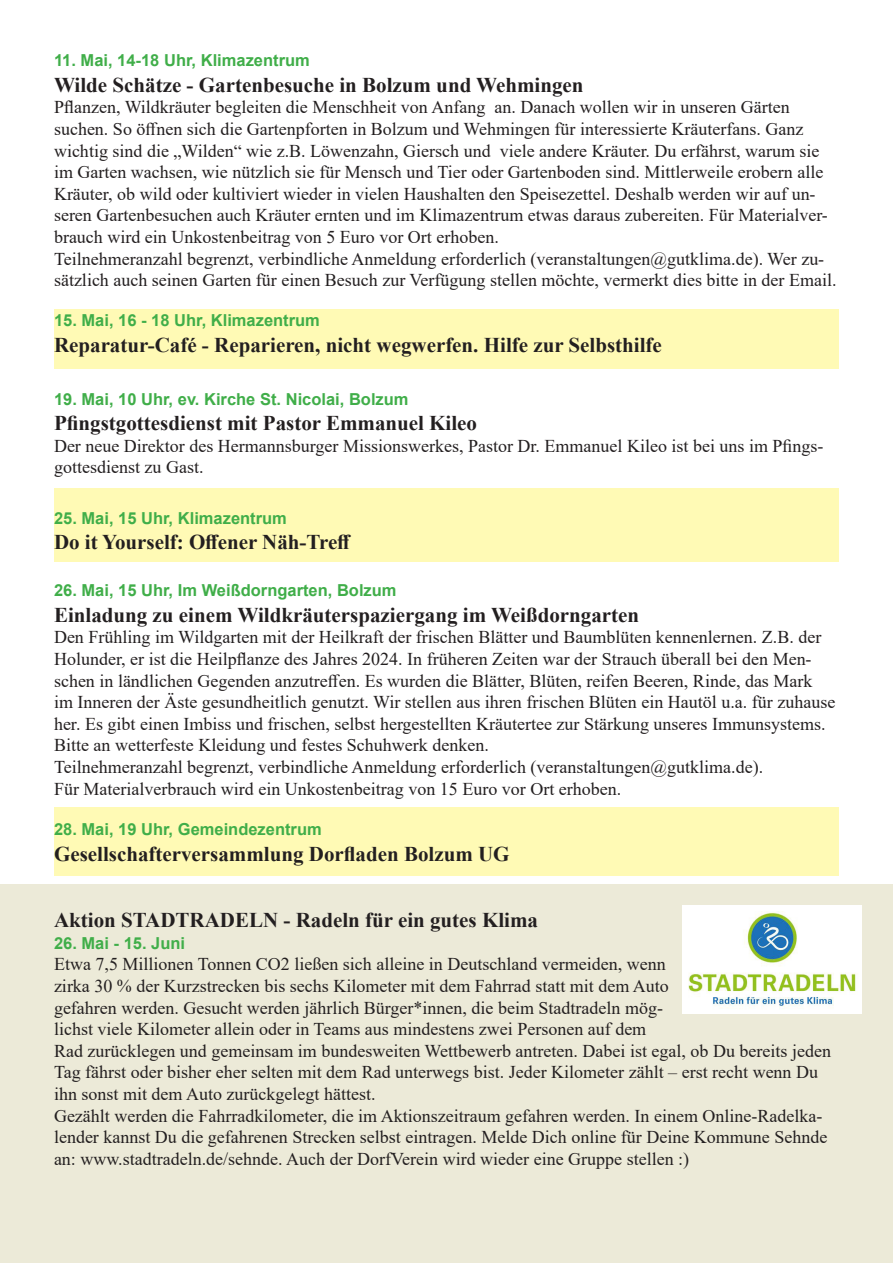
<style>
.page{position:relative;width:893px;height:1263px;background:#fff}
.page>*{position:absolute;margin:0;border:0;box-sizing:border-box;transform-origin:0 0}
.t1{font:700 21px "Times New Roman";color:#231f20}
.t2{font:18px/21.6px "Times New Roman";color:#231f20}
.t3{font:700 16.5px "Arial";color:#40ae49}
</style>
<div class="page">
<div style="left:54px;top:488px;width:785px;height:73px;background:#fffab5"></div>
<div style="left:54px;top:309px;width:785px;height:60px;background:#fffab5"></div>
<div style="left:54px;top:808px;width:785px;height:68px;background:#fffab5"></div>
<div style="left:0;top:884px;width:893px;height:379px;background:#ecead8"></div>
<img style="left:682px;top:906px;width:180px;height:107px">
<p class="t3" style="left:54px;top:49px;width:257px">11. Mai, 14-18 Uhr, Klimazentrum</p>
<p class="t1" style="left:54px;top:70px;width:531px">Wilde Schätze - Gartenbesuche in Bolzum und Wehmingen</p>
<p class="t2" style="left:54px;top:96px;width:775px">Pflanzen, Wildkräuter begleiten die Menschheit von Anfang an. Danach wollen wir in unseren Gärten suchen. So öffnen sich die Gartenpforten in Bolzum und Wehmingen für interessierte Kräuterfans. Ganz wichtig sind die „Wilden“ wie z.B. Löwenzahn, Giersch und viele andere Kräuter. Du erfährst, warum sie im Garten wachsen, wie nützlich sie für Mensch und Tier oder Gartenboden sind. Mittlerweile erobern alle Kräuter, ob wild oder kultiviert wieder in vielen Haushalten den Speisezettel. Deshalb werden wir auf un&shy;seren Gartenbesuchen auch Kräuter ernten und im Klimazentrum etwas daraus zubereiten. Für Materialver&shy;brauch wird ein Unkostenbeitrag von 5 Euro vor Ort erhoben.</p>
<p class="t2" style="left:54px;top:247px;width:784px">Teilnehmeranzahl begrenzt, verbindliche Anmeldung erforderlich (veranstaltungen@gutklima.de). Wer zu&shy;sätzlich auch seinen Garten für einen Besuch zur Verfügung stellen möchte, vermerkt dies bitte in der Email.</p>
<p class="t3" style="left:54px;top:309px;width:267px">15. Mai, 16 - 18 Uhr, Klimazentrum</p>
<p class="t1" style="left:54px;top:329px;width:609px">Reparatur-Café - Reparieren, nicht wegwerfen. Hilfe zur Selbsthilfe</p>
<p class="t3" style="left:54px;top:387px;width:356px">19. Mai, 10 Uhr, ev. Kirche St. Nicolai, Bolzum</p>
<p class="t1" style="left:54px;top:408px;width:425px">Pfingstgottesdienst mit Pastor Emmanuel Kileo</p>
<p class="t2" style="left:54px;top:434px;width:771px">Der neue Direktor des Hermannsburger Missionswerkes, Pastor Dr. Emmanuel Kileo ist bei uns im Pfings&shy;gottesdienst zu Gast.</p>
<p class="t3" style="left:54px;top:506px;width:234px">25. Mai, 15 Uhr, Klimazentrum</p>
<p class="t1" style="left:54px;top:527px;width:298px">Do it Yourself: Offener Näh-Treff</p>
<p class="t3" style="left:54px;top:579px;width:344px">26. Mai, 15 Uhr, Im Weißdorngarten, Bolzum</p>
<p class="t1" style="left:54px;top:599px;width:587px">Einladung zu einem Wildkräuterspaziergang im Weißdorngarten</p>
<p class="t2" style="left:54px;top:626px;width:783px">Den Frühling im Wildgarten mit der Heilkraft der frischen Blätter und Baumblüten kennenlernen. Z.B. der Holunder, er ist die Heilpflanze des Jahres 2024. In früheren Zeiten war der Strauch überall bei den Men&shy;schen in ländlichen Gegenden anzutreffen. Es wurden die Blätter, Blüten, reifen Beeren, Rinde, das Mark im Inneren der Äste gesundheitlich genutzt. Wir stellen aus ihren frischen Blüten ein Hautöl u.a. für zuhause her. Es gibt einen Imbiss und frischen, selbst hergestellten Kräutertee zur Stärkung unseres Immunsystems.<br>Bitte an wetterfeste Kleidung und festes Schuhwerk denken.</p>
<p class="t2" style="left:54px;top:755px;width:711px">Teilnehmeranzahl begrenzt, verbindliche Anmeldung erforderlich (veranstaltungen@gutklima.de).</p>
<p class="t2" style="left:54px;top:777px;width:569px">Für Materialverbrauch wird ein Unkostenbeitrag von 15 Euro vor Ort erhoben.</p>
<p class="t3" style="left:54px;top:818px;width:269px">28. Mai, 19 Uhr, Gemeindezentrum</p>
<p class="t1" style="left:54px;top:838px;width:457px">Gesellschafterversammlung Dorfladen Bolzum UG</p>
<p class="t1" style="left:54px;top:905px;width:486px">Aktion STADTRADELN - Radeln für ein gutes Klima</p>
<p class="t3" style="left:54px;top:931px;width:133px">26. Mai - 15. Juni</p>
<p class="t2" style="left:54px;top:953px;width:779px">Etwa 7,5 Millionen Tonnen CO2 ließen sich alleine in Deutschland vermeiden, wenn<br>zirka 30 % der Kurzstrecken bis sechs Kilometer mit dem Fahrrad statt mit dem Auto<br>gefahren werden. Gesucht werden jährlich Bürger*innen, die beim Stadtradeln mög-<br>lichst viele Kilometer allein oder in Teams aus mindestens zwei Personen auf dem<br>Rad zurücklegen und gemeinsam im bundesweiten Wettbewerb antreten. Dabei ist egal, ob Du bereits jeden Tag fährst oder bisher eher selten mit dem Rad unterwegs bist. Jeder Kilometer zählt – erst recht wenn Du ihn sonst mit dem Auto zurückgelegt hättest.</p>
<p class="t2" style="left:54px;top:1104px;width:775px">Gezählt werden die Fahrradkilometer, die im Aktionszeitraum gefahren werden. In einem Online-Radelka&shy;lender kannst Du die gefahrenen Strecken selbst eintragen. Melde Dich online für Deine Kommune Sehnde an: www.stadtradeln.de/sehnde. Auch der DorfVerein wird wieder eine Gruppe stellen :)</p>
</div>
